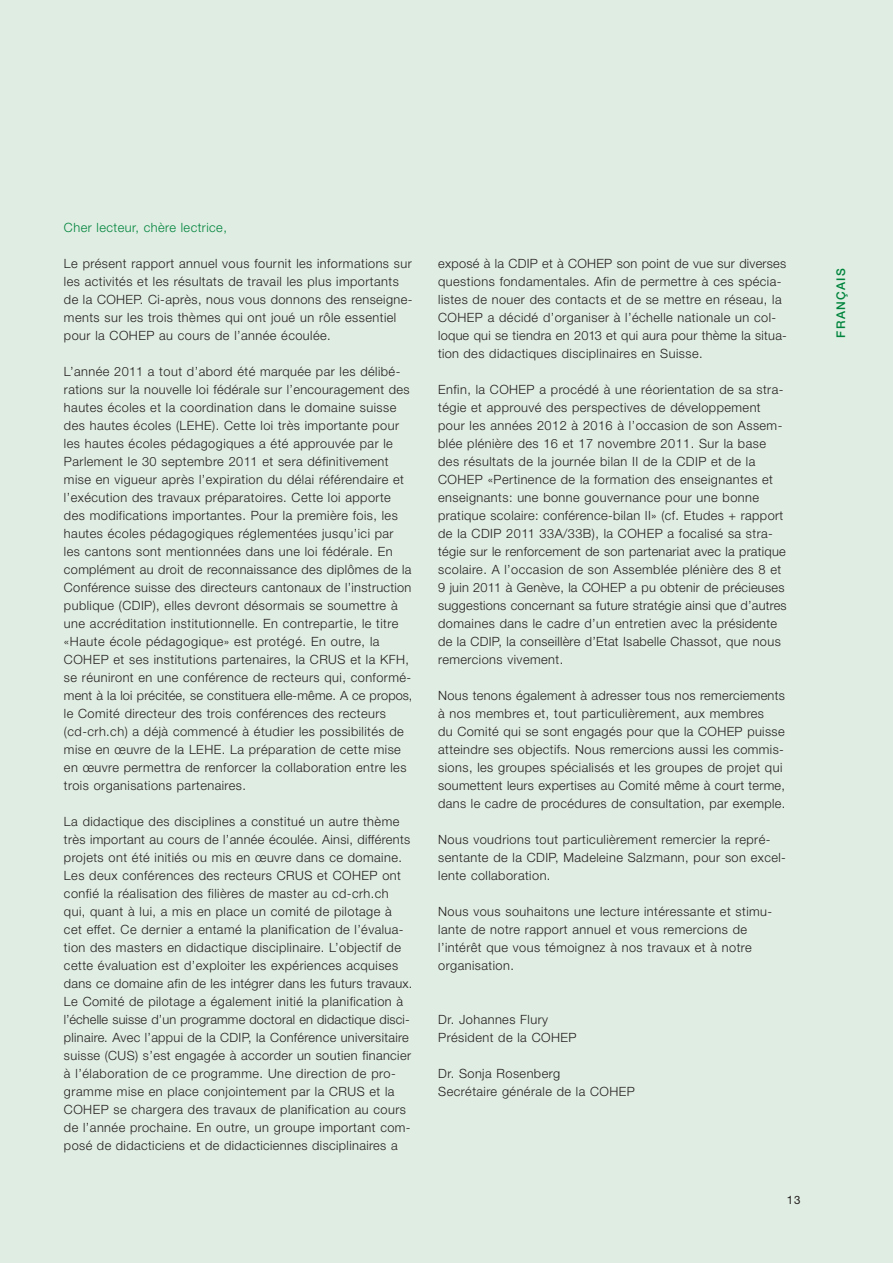
<style>
.page{position:relative;width:893px;height:1263px;background:#e0ede2}
.page>*{position:absolute;margin:0;border:0;box-sizing:border-box;transform-origin:0 0}
.Lauftext_fr{font:300 12.75px/18px "Helvetica Neue";letter-spacing:.035em;color:#231f20}
.Lauftext_fr-2{font:300 12.75px "Helvetica Neue";letter-spacing:.035em;color:#00843d}
.Lauftext_de{font:500 12px "Helvetica Neue";letter-spacing:.115em;color:#00843d}
.t1{font:11.55px "Helvetica Neue";color:#231f20}
</style>
<div class="page">
<p class="Lauftext_fr-2" style="left:64px;top:220px;width:164px">Cher lecteur, chère lectrice,</p>
<p class="Lauftext_fr" style="left:64px;top:254px;width:349px">Le présent rapport annuel vous fournit les informations sur les activités et les résultats de travail les plus importants de la COHEP. Ci-après, nous vous donnons des renseigne&shy;ments sur les trois thèmes qui ont joué un rôle essentiel pour la COHEP au cours de l’année écoulée.</p>
<p class="Lauftext_fr" style="left:64px;top:362px;width:350px">L’année 2011 a tout d’abord été marquée par les délibé&shy;rations sur la nouvelle loi fédérale sur l’encouragement des hautes écoles et la coordination dans le domaine suisse des hautes écoles (LEHE). Cette loi très importante pour les hautes écoles pédagogiques a été approuvée par le Parlement le 30 septembre 2011 et sera définitivement mise en vigueur après l’expiration du délai référendaire et l’exécution des travaux préparatoires. Cette loi apporte des modifications importantes. Pour la première fois, les hautes écoles pédagogiques réglementées jusqu’ici par les cantons sont mentionnées dans une loi fédérale. En complément au droit de reconnaissance des diplômes de la Conférence suisse des directeurs cantonaux de l’instruction publique (CDIP), elles devront désormais se soumettre à une accréditation institutionnelle. En contrepartie, le titre «Haute école pédagogique» est protégé. En outre, la COHEP et ses institutions partenaires, la CRUS et la KFH, se réuniront en une conférence de recteurs qui, conformé&shy;ment à la loi précitée, se constituera elle-même. A ce propos, le Comité directeur des trois conférences des recteurs (cd-crh.ch) a déjà commencé à étudier les possibilités de mise en œuvre de la LEHE. La préparation de cette mise en œuvre permettra de renforcer la collaboration entre les trois organisations partenaires.</p>
<p class="Lauftext_fr" style="left:64px;top:812px;width:350px">La didactique des disciplines a constitué un autre thème très important au cours de l’année écoulée. Ainsi, différents projets ont été initiés ou mis en œuvre dans ce domaine.<br>Les deux conférences des recteurs CRUS et COHEP ont confié la réalisation des filières de master au cd-crh.ch qui, quant à lui, a mis en place un comité de pilotage à cet effet. Ce dernier a entamé la planification de l’évalua&shy;tion des masters en didactique disciplinaire. L’objectif de cette évaluation est d’exploiter les expériences acquises dans ce domaine afin de les intégrer dans les futurs travaux.<br>Le Comité de pilotage a également initié la planification à l’échelle suisse d’un programme doctoral en didactique disci&shy;plinaire. Avec l’appui de la CDIP, la Conférence universitaire suisse (CUS) s’est engagée à accorder un soutien financier à l’élaboration de ce programme. Une direction de pro&shy;gramme mise en place conjointement par la CRUS et la COHEP se chargera des travaux de planification au cours de l’année prochaine. En outre, un groupe important com&shy;posé de didacticiens et de didacticiennes disciplinaires a</p>
<p class="Lauftext_fr" style="left:438px;top:254px;width:350px">exposé à la CDIP et à COHEP son point de vue sur diverses questions fondamentales. Afin de permettre à ces spécia&shy;listes de nouer des contacts et de se mettre en réseau, la COHEP a décidé d’organiser à l’échelle nationale un col&shy;loque qui se tiendra en 2013 et qui aura pour thème la situa&shy;tion des didactiques disciplinaires en Suisse.</p>
<p class="Lauftext_fr" style="left:438px;top:380px;width:350px">Enfin, la COHEP a procédé à une réorientation de sa stra&shy;tégie et approuvé des perspectives de développement pour les années 2012 à 2016 à l’occasion de son Assem&shy;blée plénière des 16 et 17 novembre 2011. Sur la base des résultats de la journée bilan II de la CDIP et de la COHEP «Pertinence de la formation des enseignantes et enseignants: une bonne gouvernance pour une bonne pratique scolaire: conférence-bilan II» (cf. Etudes + rapport de la CDIP 2011 33A/33B), la COHEP a focalisé sa stra&shy;tégie sur le renforcement de son partenariat avec la pratique scolaire. A l’occasion de son Assemblée plénière des 8 et 9 juin 2011 à Genève, la COHEP a pu obtenir de précieuses suggestions concernant sa future stratégie ainsi que d’autres domaines dans le cadre d’un entretien avec la présidente de la CDIP, la conseillère d’Etat Isabelle Chassot, que nous remercions vivement.</p>
<p class="Lauftext_fr" style="left:438px;top:686px;width:349px">Nous tenons également à adresser tous nos remerciements à nos membres et, tout particulièrement, aux membres<br>du Comité qui se sont engagés pour que la COHEP puisse atteindre ses objectifs. Nous remercions aussi les commis&shy;sions, les groupes spécialisés et les groupes de projet qui soumettent leurs expertises au Comité même à court terme, dans le cadre de procédures de consultation, par exemple.</p>
<p class="Lauftext_fr" style="left:438px;top:830px;width:349px">Nous voudrions tout particulièrement remercier la repré&shy;sentante de la CDIP, Madeleine Salzmann, pour son excel&shy;lente collaboration.</p>
<p class="Lauftext_fr" style="left:438px;top:902px;width:336px">Nous vous souhaitons une lecture intéressante et stimu&shy;lante de notre rapport annuel et vous remercions de l’intérêt que vous témoignez à nos travaux et à notre organisation.</p>
<p class="Lauftext_fr" style="left:438px;top:1010px;width:111px">Dr. Johannes Flury</p>
<p class="Lauftext_fr" style="left:438px;top:1028px;width:140px">Président de la COHEP</p>
<p class="Lauftext_fr" style="left:438px;top:1064px;width:124px">Dr. Sonja Rosenberg</p>
<p class="Lauftext_fr" style="left:438px;top:1082px;width:198px">Secrétaire générale de la COHEP</p>
<p class="t1" style="left:787px;top:1193px;width:15px">13</p>
<p class="Lauftext_de" style="left:834px;top:338px;width:71px;rotate:-90deg">FRANÇAIS</p>
</div>
